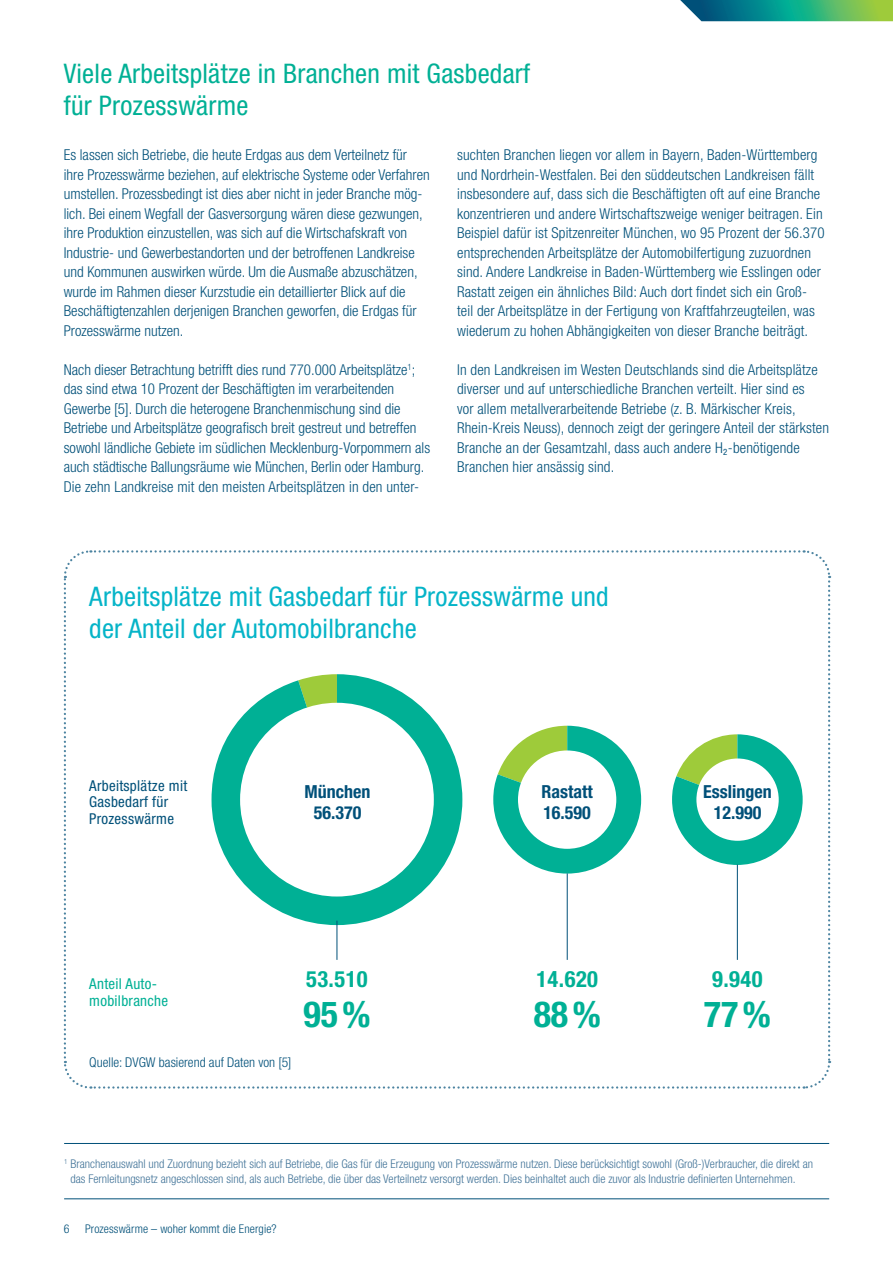
<style>
.page{position:relative;width:893px;height:1263px;background:#fff}
.page>*{position:absolute;margin:0;border:0;box-sizing:border-box;transform-origin:0 0}
.t1{font:700 condensed 36px "Helvetica Neue LT Pro";color:#00b095}
.t2{font:condensed 27px/31.5px "Helvetica Neue LT Pro";letter-spacing:.01em;color:#05b4c8}
.t3{font:condensed 27px/31.5px "Helvetica Neue LT Pro";letter-spacing:.01em;color:#00b095}
.t4{font:700 condensed 22.5px "Helvetica Neue LT Pro";letter-spacing:.02em;color:#00b095}
.t5{font:700 condensed 18px/21px "Helvetica Neue LT Pro";color:#005079;text-align:center}
.t6{font:300 condensed 15px/19.5px "Helvetica Neue LT Pro";letter-spacing:.01em;color:#005079}
.t7{font:condensed 15px/16.5px "Helvetica Neue LT Pro";letter-spacing:.02em;color:#005079}
.t8{font:condensed 15px/16.5px "Helvetica Neue LT Pro";letter-spacing:.02em;color:#00b095}
.t9{font:300 condensed 13.5px "Helvetica Neue LT Pro";color:#005079}
.t10{font:300 condensed 12px/15px "Helvetica Neue LT Pro";color:#417398}
.t11{font:300 condensed 12px "Helvetica Neue LT Pro";letter-spacing:.01em;color:#005079}
</style>
<div class="page">
<hr style="left:64px;top:1143px;width:765px;height:1px;background:#005079">
<hr style="left:64px;top:1198px;width:765px;height:1px;background:#005079">
<svg style="left:680px;top:0;width:213px;height:21px;background:#39a07c"></svg>
<svg style="left:63px;top:550px;width:768px;height:539px"></svg>
<div style="left:518px;top:750px;width:98px;height:99px;background:#fff;border-radius:50%"></div>
<hr style="left:567px;top:873px;width:1px;height:87px;background:#005079">
<h2 class="t3" style="left:64px;top:57px;width:468px">Viele Arbeitsplätze in Branchen mit Gasbedarf für Prozesswärme</h2>
<p class="t6" style="left:64px;top:145px;width:367px">Es lassen sich Betriebe, die heute Erdgas aus dem Verteilnetz für ihre Prozesswärme beziehen, auf elektrische Systeme oder Verfahren umstellen. Prozessbedingt ist dies aber nicht in jeder Branche mög&shy;lich. Bei einem Wegfall der Gasversorgung wären diese gezwungen, ihre Produktion einzustellen, was sich auf die Wirtschafskraft von Industrie- und Gewerbestandorten und der betroffenen Landkreise und Kommunen auswirken würde. Um die Ausmaße abzuschätzen, wurde im Rahmen dieser Kurzstudie ein detaillierter Blick auf die Beschäftigtenzahlen derjenigen Branchen geworfen, die Erdgas für Prozesswärme nutzen.</p>
<p class="t6" style="left:64px;top:360px;width:368px">Nach dieser Betrachtung betrifft dies rund 770.000 Arbeitsplätze<sup>1</sup>; das sind etwa 10 Prozent der Beschäftigten im verarbeitenden Gewerbe [5]. Durch die heterogene Branchenmischung sind die Betriebe und Arbeitsplätze geografisch breit gestreut und betreffen sowohl ländliche Gebiete im südlichen Mecklenburg-Vorpommern als auch städtische Ballungsräume wie München, Berlin oder Hamburg.<br>Die zehn Landkreise mit den meisten Arbeitsplätzen in den unter-</p>
<p class="t6" style="left:457px;top:145px;width:369px">suchten Branchen liegen vor allem in Bayern, Baden-Württemberg und Nordrhein-Westfalen. Bei den süddeutschen Landkreisen fällt insbesondere auf, dass sich die Beschäftigten oft auf eine Branche konzentrieren und andere Wirtschaftszweige weniger beitragen. Ein Beispiel dafür ist Spitzenreiter München, wo 95 Prozent der 56.370 entsprechenden Arbeitsplätze der Automobilfertigung zuzuordnen sind. Andere Landkreise in Baden-Württemberg wie Esslingen oder Rastatt zeigen ein ähnliches Bild: Auch dort findet sich ein Groß&shy;teil der Arbeitsplätze in der Fertigung von Kraftfahrzeugteilen, was wiederum zu hohen Abhängigkeiten von dieser Branche beiträgt.</p>
<p class="t6" style="left:457px;top:360px;width:373px">In den Landkreisen im Westen Deutschlands sind die Arbeitsplätze diverser und auf unterschiedliche Branchen verteilt. Hier sind es<br>vor allem metallverarbeitende Betriebe (z. B. Märkischer Kreis, Rhein-Kreis Neuss), dennoch zeigt der geringere Anteil der stärksten Branche an der Gesamtzahl, dass auch andere H<sub>2</sub>-benötigende Branchen hier ansässig sind.</p>
<h2 class="t2" style="left:89px;top:581px;width:521px">Arbeitsplätze mit Gasbedarf für Prozesswärme und der Anteil der Automobilbranche</h2>
<p class="t7" style="left:89px;top:777px;width:99px">Arbeitsplätze mit<br>Gasbedarf für<br>Prozesswärme</p>
<p class="t5" style="left:305px;top:781px;width:67px">München<br>56.370</p>
<p class="t8" style="left:89px;top:976px;width:80px">Anteil Auto&shy;mobilbranche</p>
<p class="t9" style="left:89px;top:1054px;width:204px">Quelle: DVGW basierend auf Daten von [5]</p>
<h3 class="t4" style="left:306px;top:965px;width:63px">53.510</h3>
<h1 class="t1" style="left:303px;top:992px;width:69px">95%</h1>
<p class="t5" style="left:541px;top:781px;width:53px;text-align:left">Rastatt<br>16.590</p>
<h3 class="t4" style="left:536px;top:965px;width:63px">14.620</h3>
<h1 class="t1" style="left:534px;top:992px;width:69px">88%</h1>
<p class="t5" style="left:703px;top:781px;width:70px">Esslingen<br>12.990</p>
<h3 class="t4" style="left:712px;top:965px;width:52px">9.940</h3>
<h1 class="t1" style="left:704px;top:992px;width:69px">77%</h1>
<p class="t10" style="left:70px;top:1156px;width:744px;text-indent:-6px"><sup>1</sup> Branchenauswahl und Zuordnung bezieht sich auf Betriebe, die Gas für die Erzeugung von Prozesswärme nutzen. Diese berücksichtigt sowohl (Groß-)Verbraucher, die direkt an das Fernleitungsnetz angeschlossen sind, als auch Betriebe, die über das Verteilnetz versorgt werden. Dies beinhaltet auch die zuvor als Industrie definierten Unternehmen.</p>
<p class="t11" style="left:64px;top:1222px;width:7px">6</p>
<p class="t11" style="left:85px;top:1222px;width:193px">Prozesswärme – woher kommt die Energie?</p>
</div>
